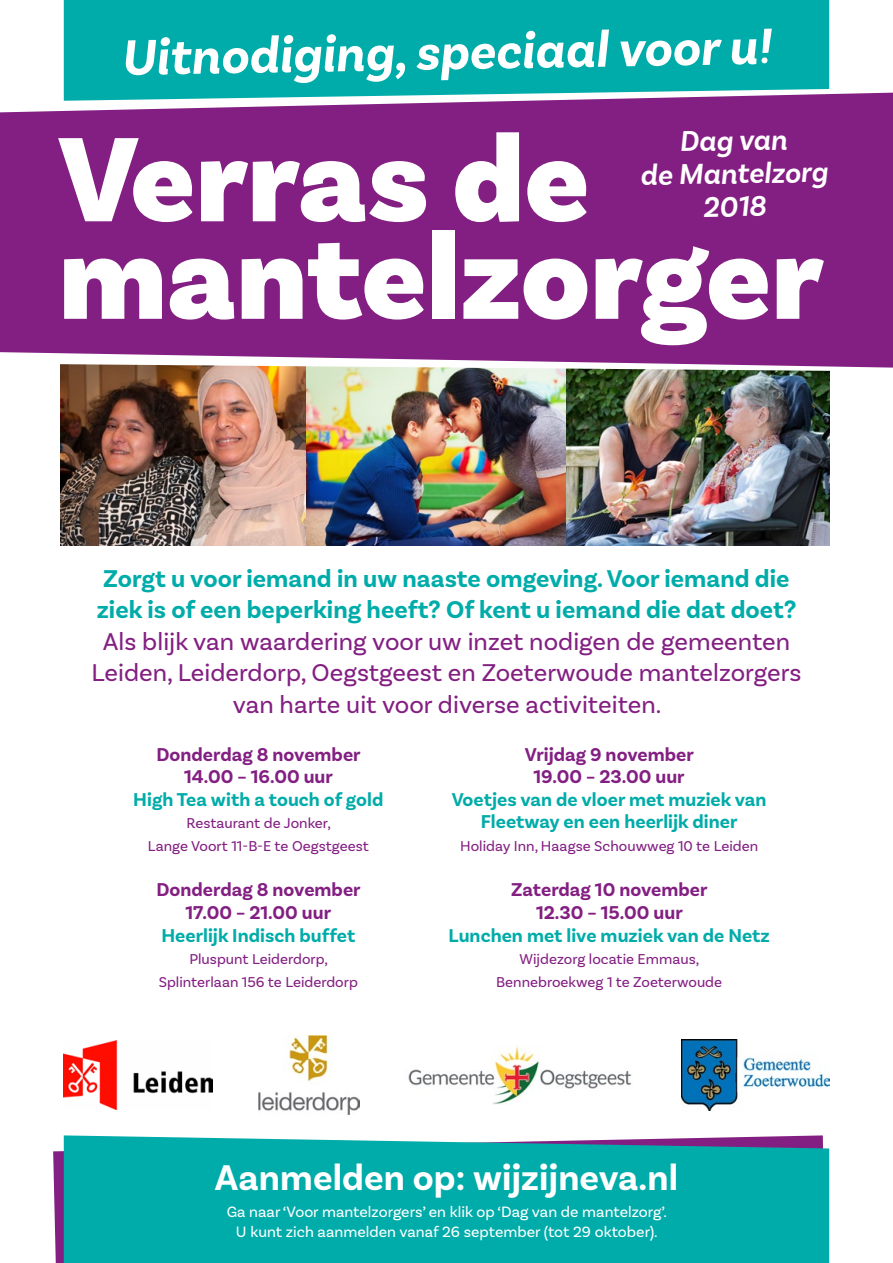
<style>
.page{position:relative;width:893px;height:1263px;background:#fff}
.page>*{position:absolute;margin:0;border:0;box-sizing:border-box;transform-origin:0 0}
.t1{font:900 126px/97.5px "Basic Sans";color:#fff}
.t2{font:italic 700 52.5px "Basic Sans";color:#fff}
.t3{font:700 37.5px "Basic Sans";color:#fff}
.t4{font:italic 600 30px/33px "Basic Sans";color:#fff;text-align:center}
.t5{font:25.5px/31.5px "Basic Sans";color:#831f82;text-align:center}
.t6{font:700 19.5px/22.5px "Basic Sans";color:#00aca9;text-align:center}
.t7{font:700 19.5px "Basic Sans";color:#831f82}
.t8{font:15.75px "Basic Sans";color:#fff}
.t9{font:15px/22.5px "Basic Sans";color:#831f82;text-align:center}
.s1{font-weight:700;color:#00aca9}
</style>
<div class="page">
<div style="left:64px;top:0;width:765px;height:88px;background:#00aca9"></div>
<img style="left:305px;top:371px;width:262px;height:174px">
<img style="left:60px;top:371px;width:245px;height:174px">
<img style="left:567px;top:371px;width:262px;height:174px">
<div style="left:0;top:93px;width:893px;height:275px;background:#831f82"></div>
<div style="left:64px;top:1135px;width:765px;height:128px;background:#00aca9"></div>
<img style="left:63px;top:1041px;width:150px;height:68px">
<img style="left:258px;top:1036px;width:101px;height:78px">
<img style="left:408px;top:1046px;width:224px;height:58px">
<img style="left:681px;top:1040px;width:148px;height:70px">
<p class="t2" style="left:121px;top:26px;width:651px;rotate:-1deg">Uitnodiging, speciaal voor u!</p>
<p class="t4" style="left:639px;top:126px;width:189px;rotate:-1deg">Dag van<br>de Mantelzorg<br>2018</p>
<p class="t1" style="left:59px;top:134px;width:766px">Verras de mantelzorger</p>
<p class="t5" style="left:92px;top:562px;width:711px"><span class="s1">Zorgt u voor iemand in uw naaste omgeving. Voor iemand die ziek is of een beperking heeft? Of kent u iemand die dat doet?<br></span>Als blijk van waardering voor uw inzet nodigen de gemeenten Leiden, Leiderdorp, Oegstgeest en Zoeterwoude mantelzorgers van harte uit voor diverse activiteiten.</p>
<p class="t7" style="left:156px;top:743px;width:206px">Donderdag 8 november</p>
<p class="t7" style="left:184px;top:765px;width:150px">14.00 – 16.00 uur</p>
<p class="t6" style="left:133px;top:788px;width:252px">High Tea with a touch of gold</p>
<p class="t9" style="left:148px;top:812px;width:222px">Restaurant de Jonker,<br>Lange Voort 11-B-E te Oegstgeest</p>
<p class="t7" style="left:156px;top:878px;width:206px">Donderdag 8 november</p>
<p class="t7" style="left:186px;top:901px;width:147px">17.00 – 21.00 uur</p>
<p class="t6" style="left:161px;top:924px;width:195px">Heerlijk Indisch buffet</p>
<p class="t9" style="left:159px;top:948px;width:201px">Pluspunt Leiderdorp,<br>Splinterlaan 156 te Leiderdorp</p>
<p class="t7" style="left:525px;top:743px;width:170px">Vrijdag 9 november</p>
<p class="t7" style="left:534px;top:765px;width:153px">19.00 – 23.00 uur</p>
<p class="t6" style="left:452px;top:788px;width:316px">Voetjes van de vloer met muziek van<br>Fleetway en een heerlijk diner</p>
<p class="t9" style="left:460px;top:834px;width:300px">Holiday Inn, Haagse Schouwweg 10 te Leiden</p>
<p class="t7" style="left:511px;top:878px;width:198px">Zaterdag 10 november</p>
<p class="t7" style="left:536px;top:901px;width:148px">12.30 – 15.00 uur</p>
<p class="t6" style="left:449px;top:924px;width:323px">Lunchen met live muziek van de Netz</p>
<p class="t9" style="left:519px;top:948px;width:182px">Wijdezorg locatie Emmaus,</p>
<p class="t9" style="left:496px;top:970px;width:228px">Bennebroekweg 1 te Zoeterwoude</p>
<p class="t3" style="left:215px;top:1155px;width:465px">Aanmelden op: wijzijneva.nl</p>
<p class="t8" style="left:227px;top:1202px;width:442px">Ga naar ‘Voor mantelzorgers’ en klik op ‘Dag van de mantelzorg’.</p>
<p class="t8" style="left:236px;top:1223px;width:423px">U kunt zich aanmelden vanaf 26 september (tot 29 oktober).</p>
</div>
